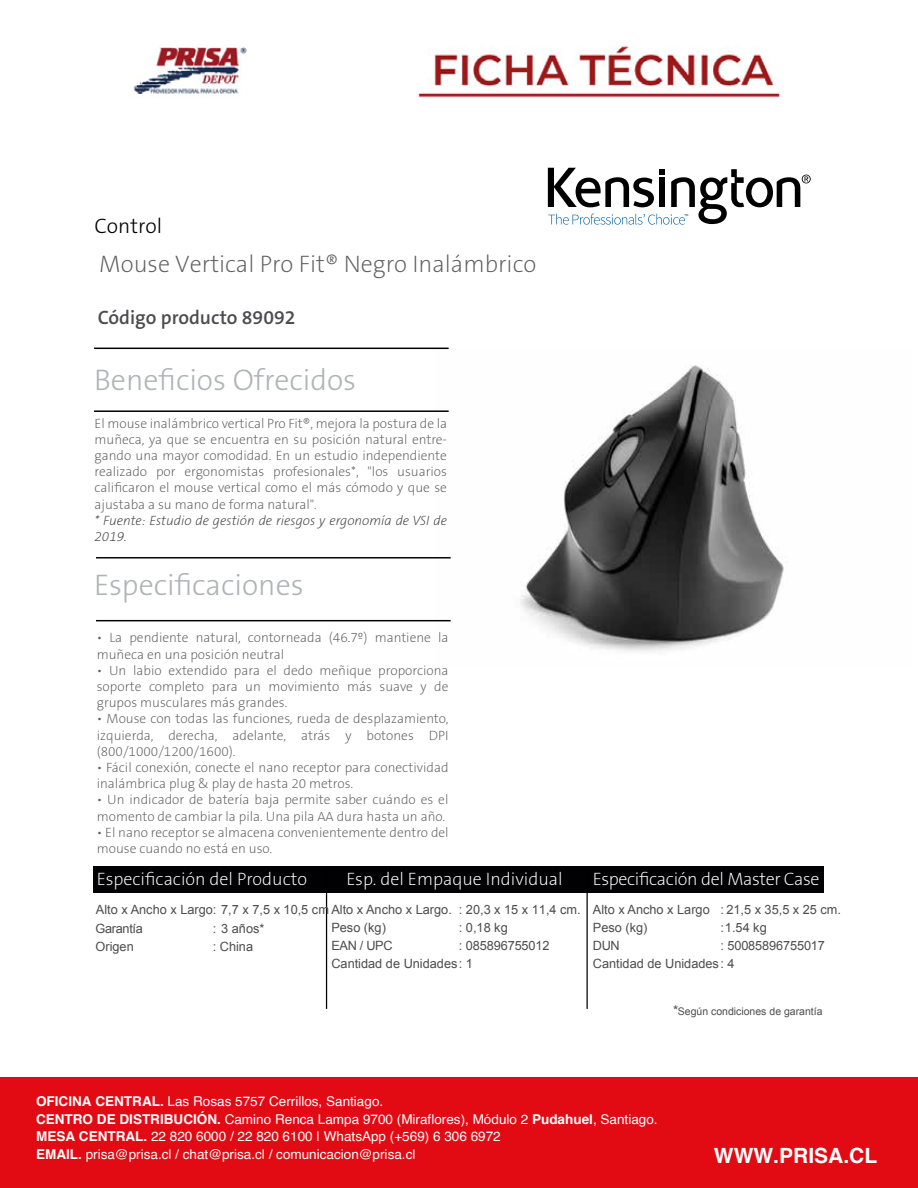
<style>
.page{position:relative;width:918px;height:1188px;background:#fff}
.page>*{position:absolute;margin:0;border:0;box-sizing:border-box;transform-origin:0 0}
.t1{font:30px "The Sans KENSINGTON3 Li";color:#b1b4b6}
.t2{font:24px "The Sans KENSINGTON2 XL";color:#606060}
.t3{font:700 21px "Helvetica";color:#fff}
.t4{font:21px "The Sans KENSINGTON3 Li";color:#000}
.t5{font:19.5px "The Sans KENSINGTON6 SB";color:#4d4d4f}
.t6{font:18px "The Sans KENSINGTON2 XL";color:#fff}
.t7{font:18px "The Sans KENSINGTON2 XL";letter-spacing:-.02em;color:#fff}
.t8{font:13.5px/16.2px "The Sans KENSINGTON2 XL";color:#5d5d5d}
.t9{font:13.5px/18.3px "Helvetica";color:#fff}
.t10{font:italic 13.5px/16.2px "The Sans KENSINGTON2 XL";color:#3f3f3f}
.t11{font:12.75px/18px "Arial";color:#4d4d4f}
.t12{font:12.75px "Arial";letter-spacing:-.025em;color:#4d4d4f}
.t13{font:10.5px "Arial";color:#4d4d4f}
.s1{font-size:13.5px}
.s2{font-weight:700}
</style>
<div class="page">
<img style="left:434px;top:349px;width:354px;height:302px">
<hr style="left:94px;top:348px;width:355px;height:1px;background:#000">
<hr style="left:94px;top:410px;width:355px;height:2px;background:#000">
<hr style="left:96px;top:557px;width:355px;height:2px;background:#000">
<hr style="left:96px;top:620px;width:355px;height:1px;background:#000">
<div style="left:94px;top:866px;width:730px;height:27px;background:#010002"></div>
<hr style="left:326px;top:867px;width:1px;height:142px;background:#000">
<hr style="left:587px;top:867px;width:1px;height:142px;background:#000">
<img style="left:133px;top:46px;width:647px;height:52px">
<div style="left:0;top:1077px;width:918px;height:111px;background:#e20a13"></div>
<svg style="left:548px;top:168px;width:263px;height:57px"></svg>
<h3 class="t4" style="left:94px;top:215px;width:69px">Control</h3>
<h2 class="t2" style="left:99px;top:251px;width:439px">Mouse Vertical Pro Fit® Negro Inalámbrico</h2>
<h3 class="t5" style="left:98px;top:307px;width:199px">Código producto 89092</h3>
<h1 class="t1" style="left:94px;top:364px;width:264px">Beneficios Ofrecidos</h1>
<p class="t8" style="left:94px;top:415px;width:354px;text-align:justify">El mouse inalámbrico vertical Pro Fit®, mejora la postura de la muñeca, ya que se encuentra en su posición natural entre&shy;gando una mayor comodidad. En un estudio independiente realizado por ergonomistas profesionales*, "los usuarios calificaron el mouse vertical como el más cómodo y que se ajustaba a su mano de forma natural".</p>
<p class="t10" style="left:95px;top:513px;width:354px">* Fuente: Estudio de gestión de riesgos y ergonomía de VSI de<br>2019.</p>
<h1 class="t1" style="left:94px;top:569px;width:211px">Especificaciones</h1>
<p class="t8" style="left:97px;top:630px;width:353px">• La pendiente natural, contorneada (46.7º) mantiene la muñeca en una posición neutral</p>
<p class="t8" style="left:97px;top:663px;width:353px;text-align:justify">• Un labio extendido para el dedo meñique proporciona soporte completo para un movimiento más suave y de grupos musculares más grandes.</p>
<p class="t8" style="left:97px;top:711px;width:353px;text-align:justify">• Mouse con todas las funciones, rueda de desplazamiento, izquierda, derecha, adelante, atrás y botones DPI (800/1000/1200/1600).</p>
<p class="t8" style="left:97px;top:760px;width:353px">• Fácil conexión, conecte el nano receptor para conectividad inalámbrica plug &amp; play de hasta 20 metros.</p>
<p class="t8" style="left:97px;top:792px;width:353px">• Un indicador de batería baja permite saber cuándo es el momento de cambiar la pila. Una pila AA dura hasta un año.</p>
<p class="t8" style="left:97px;top:825px;width:353px">• El nano receptor se almacena convenientemente dentro del mouse cuando no está en uso.</p>
<h3 class="t6" style="left:97px;top:869px;width:212px">Especificación del Producto</h3>
<h3 class="t6" style="left:346px;top:869px;width:218px">Esp. del Empaque Individual</h3>
<h3 class="t7" style="left:593px;top:869px;width:228px">Especificación del Master Case</h3>
<p class="t11" style="left:459px;top:901px;width:123px">: 20,3 x 15 x 11,4 cm.</p>
<p class="t11" style="left:96px;top:901px;width:357px">Alto x Ancho x Largo: 7,7 x 7,5 x 10,5 cm Alto x Ancho x Largo.</p>
<p class="t11" style="left:96px;top:937px;width:40px">Origen</p>
<p class="t11" style="left:213px;top:937px;width:42px">: China</p>
<p class="t11" style="left:331px;top:919px;width:56px">Peso (kg)</p>
<p class="t11" style="left:459px;top:919px;width:50px">: 0,18 kg</p>
<p class="t11" style="left:331px;top:937px;width:63px">EAN / UPC</p>
<p class="t12" style="left:96px;top:920px;width:49px">Garantía</p>
<p class="t11" style="left:213px;top:919px;width:53px">: 3 años*</p>
<p class="t11" style="left:331px;top:937px;width:220px;text-indent:128px">: 085896755012<br>Cantidad de Unidades: 1</p>
<p class="t11" style="left:593px;top:901px;width:250px">Alto x Ancho x Largo : 21,5 x 35,5 x 25 cm.<br>Peso (kg)</p>
<p class="t11" style="left:720px;top:919px;width:48px">: 1.54 kg</p>
<p class="t11" style="left:593px;top:937px;width:234px;text-indent:128px">: 50085896755017<br>Cantidad de Unidades: 4</p>
<p class="t11" style="left:593px;top:937px;width:28px">DUN</p>
<p class="t13" style="left:673px;top:1004px;width:151px"><span class="s1">*</span>Según condiciones de garantía</p>
<p class="t9" style="left:36px;top:1092px;width:623px"><span class="s2">OFICINA CENTRAL.</span> Las Rosas 5757 Cerrillos, Santiago.<br><span class="s2">CENTRO DE DISTRIBUCIÓN.</span> Camino Renca Lampa 9700 (Miraflores), Módulo 2 <span class="s2">Pudahuel</span>, Santiago.</p>
<p class="t9" style="left:36px;top:1128px;width:466px"><span class="s2">MESA CENTRAL.</span> 22 820 6000 / 22 820 6100 | WhatsApp (+569) 6 306 6972<br><span class="s2">EMAIL.</span> prisa@prisa.cl / chat@prisa.cl / comunicacion@prisa.cl</p>
<h3 class="t3" style="left:714px;top:1139px;width:165px">WWW.PRISA.CL</h3>
</div>
